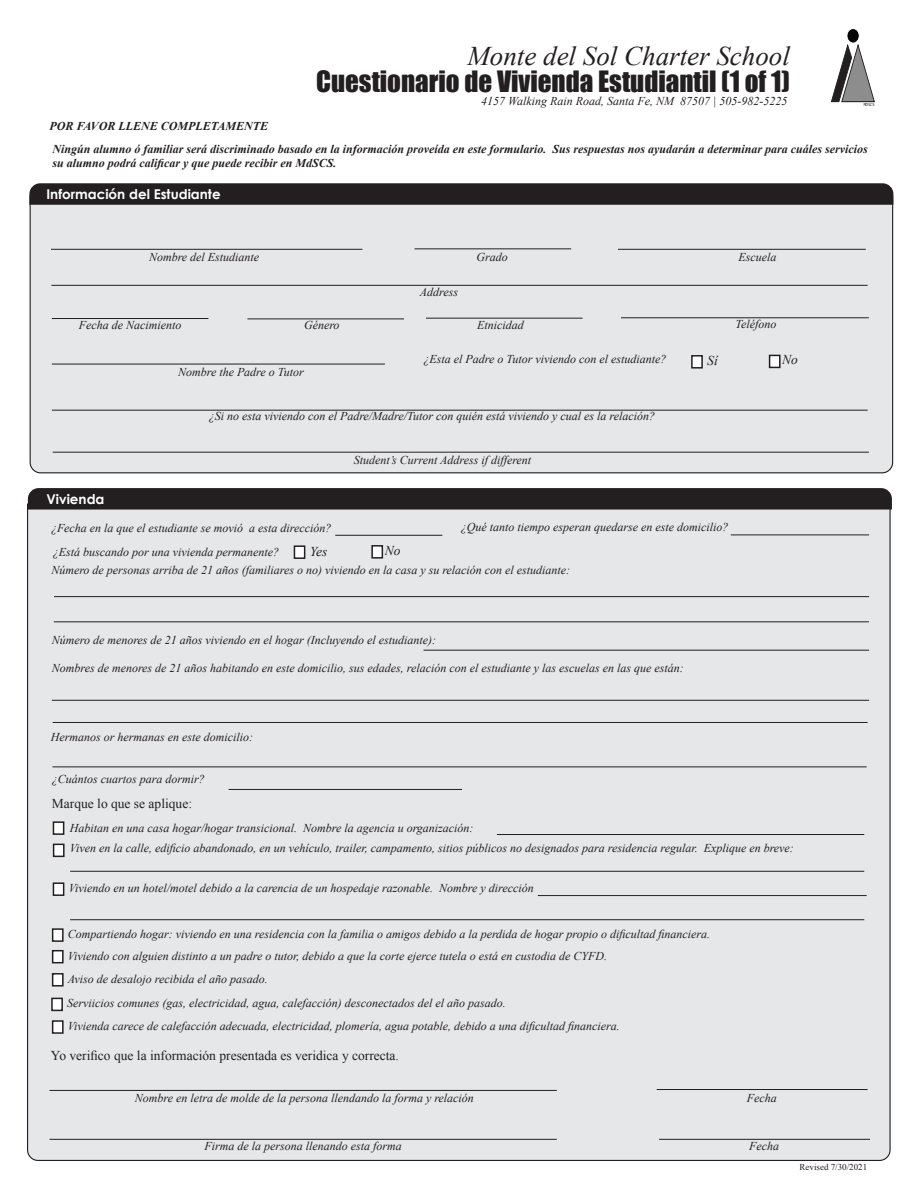
<style>
.page{position:relative;width:918px;height:1188px;background:#fff}
.page>*{position:absolute;margin:0;border:0;box-sizing:border-box;transform-origin:0 0}
.t1{font:27px "Impact";color:#231f20}
.t2{font:italic 27px "Times New Roman";color:#231f20}
.t3{font:13.5px "Times New Roman";color:#231f20}
.t4{font:700 13.5px "Century Gothic";color:#fff}
.t5{font:italic 13.5px "Times New Roman";color:#231f20}
.t6{font:italic 12px "Times New Roman";color:#231f20}
.t7{font:italic 700 12px/14.4px "Times New Roman";color:#231f20}
.t8{font:9px "Times New Roman";color:#231f20}
.t9{font:4.65px "Consolas";color:#231f20;scale:.84 1}
</style>
<div class="page">
<div style="left:29px;top:206px;width:865px;height:268px;background:#e6e7e9"></div>
<div style="left:847px;top:28px;width:12px;height:15px;background:#040503;border-radius:50%"></div>
<div style="left:847px;top:28px;width:12px;height:15px;border:1px solid #fff;border-radius:50%"></div>
<svg style="left:831px;top:45px;width:44px;height:57px"></svg>
<svg style="left:29px;top:183px;width:865px;height:23px;background:#312d2e"></svg>
<hr style="left:51px;top:249px;width:311px;height:1px;background:#231f20">
<hr style="left:415px;top:248px;width:156px;height:1px;background:#231f20">
<hr style="left:618px;top:249px;width:248px;height:1px;background:#231f20">
<div style="left:27px;top:510px;width:864px;height:651px;background:#e6e7e9"></div>
<svg style="left:27px;top:488px;width:865px;height:22px;background:#282425"></svg>
<hr style="left:335px;top:535px;width:107px;height:1px;background:#231f20">
<hr style="left:247px;top:319px;width:157px;height:1px;background:#231f20">
<hr style="left:54px;top:596px;width:815px;height:1px;background:#231f20">
<hr style="left:424px;top:650px;width:445px;height:1px;background:#231f20">
<hr style="left:50px;top:1139px;width:507px;height:1px;background:#231f20">
<hr style="left:229px;top:789px;width:233px;height:1px;background:#231f20">
<hr style="left:50px;top:1090px;width:507px;height:1px;background:#231f20">
<hr style="left:52px;top:700px;width:817px;height:1px;background:#231f20">
<hr style="left:53px;top:722px;width:815px;height:1px;background:#231f20">
<hr style="left:52px;top:766px;width:815px;height:1px;background:#231f20">
<hr style="left:70px;top:871px;width:794px;height:1px;background:#231f20">
<hr style="left:657px;top:1089px;width:211px;height:1px;background:#231f20">
<hr style="left:51px;top:285px;width:817px;height:1px;background:#231f20">
<hr style="left:52px;top:318px;width:156px;height:1px;background:#231f20">
<hr style="left:621px;top:317px;width:248px;height:1px;background:#231f20">
<hr style="left:426px;top:318px;width:157px;height:1px;background:#231f20">
<hr style="left:53px;top:452px;width:816px;height:1px;background:#231f20">
<div style="left:692px;top:356px;width:10px;height:12px;background:#fff"></div>
<div style="left:691px;top:355px;width:12px;height:14px;border:2px solid #231f20"></div>
<div style="left:770px;top:355px;width:10px;height:12px;background:#fff"></div>
<div style="left:769px;top:355px;width:12px;height:13px;border:2px solid #231f20"></div>
<hr style="left:52px;top:364px;width:333px;height:1px;background:#231f20">
<hr style="left:52px;top:410px;width:816px;height:1px;background:#231f20">
<hr style="left:731px;top:535px;width:138px;height:1px;background:#231f20">
<div style="left:294px;top:546px;width:11px;height:12px;background:#fff"></div>
<div style="left:294px;top:545px;width:11px;height:14px;border:2px solid #231f20"></div>
<div style="left:372px;top:546px;width:10px;height:12px;background:#fff"></div>
<div style="left:371px;top:545px;width:12px;height:14px;border:2px solid #231f20"></div>
<hr style="left:54px;top:621px;width:815px;height:1px;background:#231f20">
<hr style="left:497px;top:834px;width:367px;height:1px;background:#231f20">
<div style="left:53px;top:822px;width:11px;height:12px;background:#fff"></div>
<div style="left:53px;top:821px;width:11px;height:14px;border:2px solid #231f20"></div>
<div style="left:53px;top:883px;width:11px;height:12px;background:#fff"></div>
<div style="left:53px;top:882px;width:11px;height:14px;border:2px solid #231f20"></div>
<div style="left:53px;top:929px;width:10px;height:12px;background:#fff"></div>
<div style="left:52px;top:928px;width:12px;height:14px;border:2px solid #231f20"></div>
<div style="left:53px;top:951px;width:10px;height:12px;background:#fff"></div>
<div style="left:52px;top:950px;width:12px;height:13px;border:2px solid #231f20"></div>
<div style="left:53px;top:974px;width:10px;height:12px;background:#fff"></div>
<div style="left:52px;top:973px;width:12px;height:14px;border:2px solid #231f20"></div>
<div style="left:52px;top:998px;width:10px;height:12px;background:#fff"></div>
<div style="left:51px;top:998px;width:12px;height:13px;border:2px solid #231f20"></div>
<div style="left:53px;top:1021px;width:10px;height:12px;background:#fff"></div>
<div style="left:52px;top:1020px;width:12px;height:14px;border:2px solid #231f20"></div>
<hr style="left:659px;top:1139px;width:211px;height:1px;background:#231f20">
<div style="left:54px;top:844px;width:10px;height:12px;background:#fff"></div>
<div style="left:53px;top:844px;width:12px;height:13px;border:2px solid #231f20"></div>
<hr style="left:538px;top:895px;width:329px;height:1px;background:#231f20">
<hr style="left:70px;top:919px;width:794px;height:1px;background:#231f20">
<p class="t2" style="left:467px;top:37px;width:324px">Monte del Sol Charter School</p>
<p class="t7" style="left:50px;top:118px;width:220px">POR FAVOR LLENE COMPLETAMENTE</p>
<p class="t1" style="left:316px;top:60px;width:475px">Cuestionario de Vivienda Estudiantil (1 of 1)</p>
<p class="t6" style="left:481px;top:93px;width:308px">4157 Walking Rain Road, Santa Fe, NM 87507 | 505-982-5225</p>
<p class="t9" style="left:864px;top:101px;width:14px">MDSCS</p>
<p class="t7" style="left:52px;top:141px;width:817px">Ningún alumno ó familiar será discriminado basado en la información proveída en este formulario. Sus respuestas nos ayudarán a determinar para cuáles servicios su alumno podrá calificar y que puede recibir en MdSCS.</p>
<p class="t4" style="left:46px;top:186px;width:176px">Información del Estudiante</p>
<p class="t6" style="left:149px;top:249px;width:112px">Nombre del Estudiante</p>
<p class="t6" style="left:476px;top:249px;width:33px">Grado</p>
<p class="t6" style="left:739px;top:249px;width:39px">Escuela</p>
<p class="t6" style="left:420px;top:283px;width:40px">Address</p>
<p class="t6" style="left:79px;top:317px;width:104px">Fecha de Nacimiento</p>
<p class="t6" style="left:477px;top:316px;width:48px">Etnicidad</p>
<p class="t6" style="left:736px;top:316px;width:42px">Teléfono</p>
<p class="t6" style="left:304px;top:317px;width:37px">Género</p>
<p class="t6" style="left:424px;top:351px;width:244px">¿Esta el Padre o Tutor viviendo con el estudiante?</p>
<p class="t5" style="left:707px;top:351px;width:12px">Sí</p>
<p class="t5" style="left:782px;top:351px;width:17px">No</p>
<p class="t6" style="left:178px;top:363px;width:127px">Nombre the Padre o Tutor</p>
<p class="t6" style="left:209px;top:408px;width:448px">¿Si no esta viviendo con el Padre/Madre/Tutor con quién está viviendo y cual es la relación?</p>
<p class="t4" style="left:46px;top:490px;width:60px">Vivienda</p>
<p class="t6" style="left:51px;top:520px;width:282px">¿Fecha en la que el estudiante se movió a esta dirección?</p>
<p class="t6" style="left:354px;top:452px;width:179px">Student’s Current Address if different</p>
<p class="t6" style="left:461px;top:519px;width:269px">¿Qué tanto tiempo esperan quedarse en este domicilio?</p>
<p class="t6" style="left:53px;top:543px;width:228px">¿Está buscando por una vivienda permanente?</p>
<p class="t5" style="left:310px;top:542px;width:19px">Yes</p>
<p class="t5" style="left:385px;top:541px;width:17px">No</p>
<p class="t6" style="left:51px;top:561px;width:520px">Número de personas arriba de 21 años (familiares o no) viviendo en la casa y su relación con el estudiante:</p>
<p class="t6" style="left:52px;top:632px;width:386px">Número de menores de 21 años viviendo en el hogar (Incluyendo el estudiante):</p>
<p class="t6" style="left:52px;top:660px;width:633px">Nombres de menores de 21 años habitando en este domicilio, sus edades, relación con el estudiante y las escuelas en las que están:</p>
<p class="t6" style="left:51px;top:729px;width:204px">Hermanos or hermanas en este domicilio:</p>
<p class="t6" style="left:52px;top:771px;width:155px">¿Cuántos cuartos para dormir?</p>
<p class="t3" style="left:52px;top:794px;width:142px">Marque lo que se aplique:</p>
<p class="t6" style="left:70px;top:819px;width:405px">Habitan en una casa hogar/hogar transicional. Nombre la agencia u organización:</p>
<p class="t6" style="left:70px;top:840px;width:725px">Viven en la calle, edificio abandonado, en un vehículo, trailer, campamento, sitios públicos no designados para residencia regular. Explique en breve:</p>
<p class="t6" style="left:69px;top:880px;width:467px">Viviendo en un hotel/motel debido a la carencia de un hospedaje razonable. Nombre y dirección</p>
<p class="t6" style="left:68px;top:926px;width:644px">Compartiendo hogar: viviendo en una residencia con la familia o amigos debido a la perdida de hogar propio o dificultad financiera.</p>
<p class="t6" style="left:68px;top:948px;width:541px">Viviendo con alguien distinto a un padre o tutor, debido a que la corte ejerce tutela o está en custodia de CYFD.</p>
<p class="t6" style="left:68px;top:971px;width:201px">Aviso de desalojo recibida el año pasado.</p>
<p class="t6" style="left:67px;top:995px;width:440px">Serviicios comunes (gas, electricidad, agua, calefacción) desconectados del el año pasado.</p>
<p class="t6" style="left:68px;top:1018px;width:553px">Vivienda carece de calefacción adecuada, electricidad, plomería, agua potable, debido a una dificultad financiera.</p>
<p class="t3" style="left:51px;top:1046px;width:350px">Yo verifico que la información presentada es veridica y correcta.</p>
<p class="t6" style="left:135px;top:1089px;width:341px">Nombre en letra de molde de la persona llendando la forma y relación</p>
<p class="t6" style="left:747px;top:1089px;width:31px">Fecha</p>
<p class="t6" style="left:204px;top:1138px;width:199px">Firma de la persona llenando esta forma</p>
<p class="t6" style="left:749px;top:1138px;width:31px">Fecha</p>
<p class="t8" style="left:800px;top:1161px;width:69px">Revised 7/30/2021</p>
</div>
